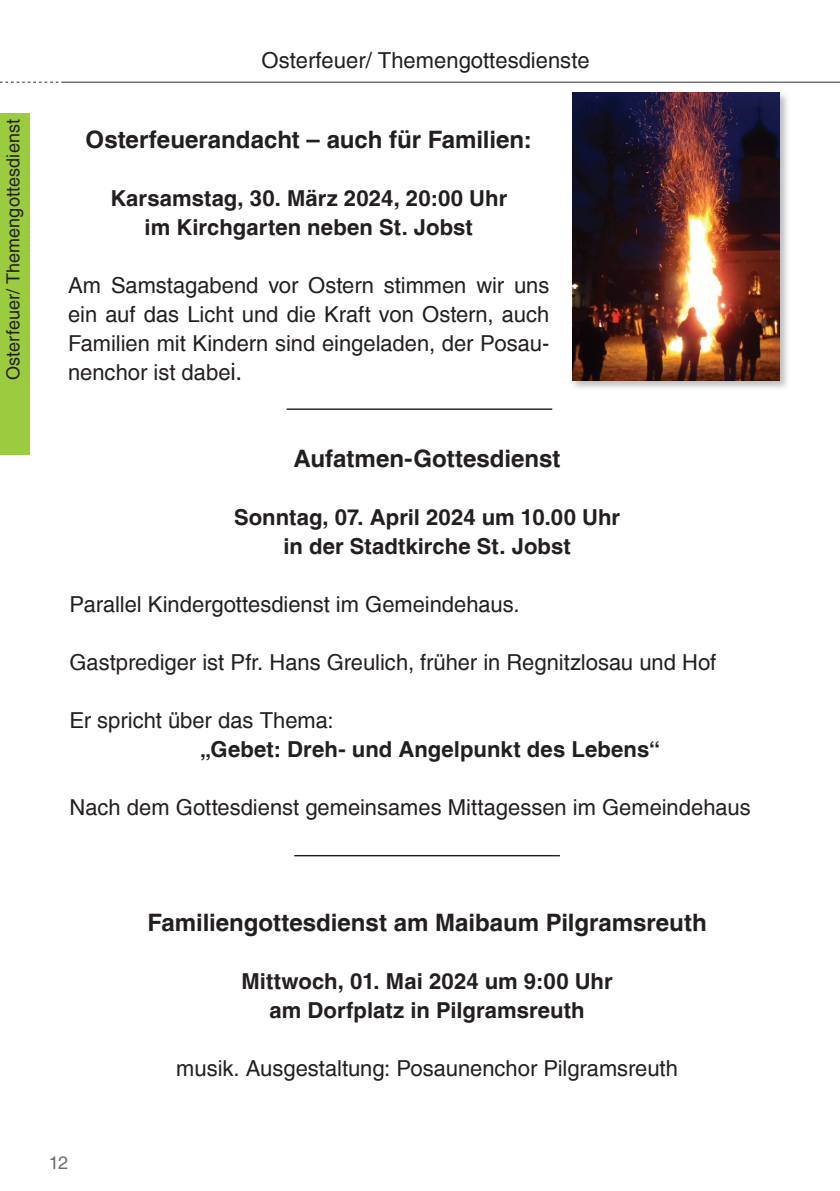
<style>
.page{position:relative;width:840px;height:1191px;background:#fff}
.page>*{position:absolute;margin:0;border:0;box-sizing:border-box;transform-origin:0 0}
.t1{font:700 24px "Helvetica";color:#231f20}
.t2{font:22px/29px "Helvetica";color:#231f20;text-align:justify}
.t3{font:700 22px/29px "Helvetica";letter-spacing:.005em;color:#231f20;text-align:center}
.t4{font:18px "Helvetica";letter-spacing:.005em;color:#231f20}
.t5{font:18px "Helvetica";color:#6c6d70}
.s1{font-size:24px}
</style>
<div class="page">
<div style="left:0;top:113px;width:29px;height:341px;background:#9bcb3e"></div>
<hr style="left:61px;top:82px;width:778px;height:1px;background:#6c6d70">
<svg style="left:0;top:81px;width:58px;height:2px"></svg>
<img style="left:572px;top:92px;width:216px;height:297px">
<img style="left:572px;top:93px;width:206px;height:287px">
<hr style="left:286px;top:408px;width:266px;height:2px;background:#231f20">
<hr style="left:294px;top:855px;width:265px;height:1px;background:#231f20">
<p class="t4" style="left:3px;top:380px;width:262px;rotate:-90deg">Osterfeuer/ Themengottesdienst</p>
<p class="t2" style="left:261px;top:46px;width:329px">Osterfeuer/ Themengottesdienste</p>
<p class="t1" style="left:86px;top:125px;width:447px">Osterfeuerandacht – auch für Familien:</p>
<p class="t3" style="left:110px;top:185px;width:398px">Karsamstag, 30. März 2024, 20:00 Uhr im Kirchgarten neben St. Jobst</p>
<p class="t2" style="left:68px;top:272px;width:482px">Am Samstagabend vor Ostern stimmen wir uns ein auf das Licht und die Kraft von Ostern, auch Familien mit Kindern sind eingeladen, der Posau&shy;nenchor ist dabe<span class="s1">i.</span></p>
<p class="t1" style="left:293px;top:444px;width:268px">Aufatmen-Gottesdienst</p>
<p class="t3" style="left:234px;top:504px;width:387px">Sonntag, 07. April 2024 um 10.00 Uhr in der Stadtkirche St. Jobst</p>
<p class="t2" style="left:69px;top:591px;width:451px">Parallel Kindergottesdienst im Gemeindehaus.</p>
<p class="t2" style="left:69px;top:649px;width:648px">Gastprediger ist Pfr. Hans Greulich, früher in Regnitzlosau und Hof</p>
<p class="t2" style="left:69px;top:707px;width:265px">Er spricht über das Thema:</p>
<p class="t3" style="left:200px;top:736px;width:461px">„Gebet: Dreh- und Angelpunkt des Lebens“</p>
<p class="t2" style="left:69px;top:794px;width:682px">Nach dem Gottesdienst gemeinsames Mittagessen im Gemeindehaus</p>
<p class="t5" style="left:49px;top:1151px;width:21px">12</p>
<p class="t1" style="left:147px;top:908px;width:560px">Familiengottesdienst am Maibaum Pilgramsreuth</p>
<p class="t3" style="left:241px;top:968px;width:372px">Mittwoch, 01. Mai 2024 um 9:00 Uhr am Dorfplatz in Pilgramsreuth</p>
<p class="t2" style="left:176px;top:1055px;width:503px">musik. Ausgestaltung: Posaunenchor Pilgramsreuth</p>
</div>
